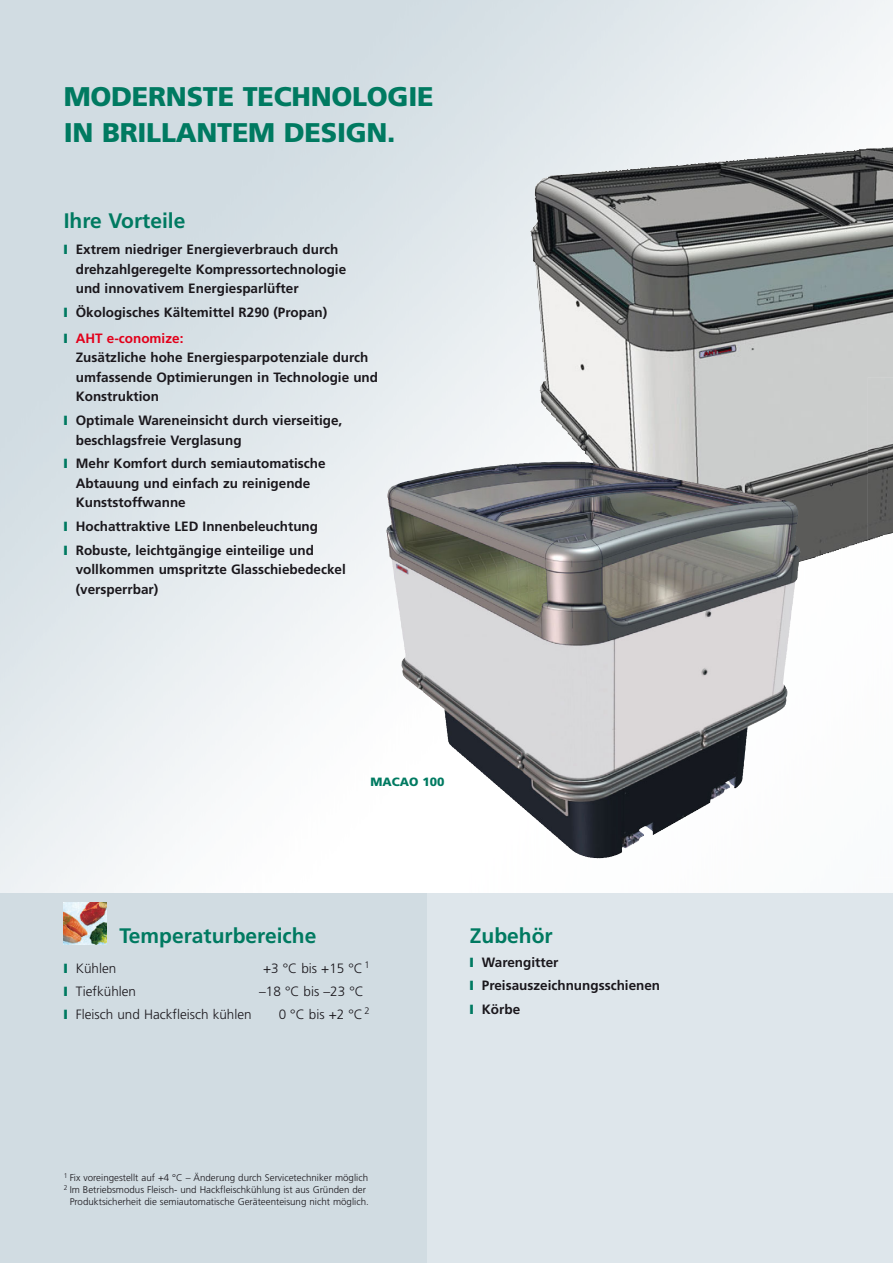
<style>
.page{position:relative;width:893px;height:1263px;background:#fff}
.page>*{position:absolute;margin:0;border:0;box-sizing:border-box;transform-origin:0 0}
.t1{font:900 27px/36px "Frutiger LT";letter-spacing:-.01em;color:#007a61}
.t2{font:700 21px "Frutiger LT";color:#007a61}
.t3{font:700 13.5px/19.5px "Frutiger LT";color:#1a171c}
.t4{font:300 13.5px "Frutiger LT";color:#1a171c}
.t5{font:700 13.5px "Frutiger LT";color:#e2001a}
.t6{font:900 12px "Frutiger LT";color:#007a61}
.t7{font:300 9.75px/12px "Frutiger LT";color:#1a171c;text-align:right}
</style>
<div class="page">
<img style="left:0;top:0;width:893px;height:893px">
<div style="left:0;top:893px;width:893px;height:370px;background:#d1dce2"></div>
<div style="left:427px;top:893px;width:466px;height:370px;background:#dee6eb"></div>
<img style="left:64px;top:902px;width:43px;height:43px">
<img style="left:530px;top:160px;width:212px;height:364px">
<img style="left:386px;top:462px;width:179px;height:300px">
<img style="left:868px;top:540px;width:25px;height:337px">
<img style="left:868px;top:377px;width:25px;height:163px">
<svg style="left:64px;top:245px;width:7px;height:10px"></svg>
<svg style="left:64px;top:307px;width:7px;height:11px"></svg>
<svg style="left:64px;top:333px;width:3px;height:10px"></svg>
<svg style="left:64px;top:416px;width:7px;height:10px"></svg>
<svg style="left:64px;top:459px;width:7px;height:10px"></svg>
<svg style="left:64px;top:522px;width:7px;height:10px"></svg>
<svg style="left:64px;top:545px;width:7px;height:11px"></svg>
<h1 class="t1" style="left:64px;top:82px;width:371px">MODERNSTE TECHNOLOGIE<br>IN BRILLANTEM DESIGN.</h1>
<h2 class="t2" style="left:64px;top:211px;width:123px">Ihre Vorteile</h2>
<p class="t3" style="left:76px;top:241px;width:272px">Extrem niedriger Energieverbrauch durch drehzahlgeregelte Kompressortechnologie und innovativem Energiesparlüfter</p>
<p class="t3" style="left:76px;top:303px;width:253px">Ökologisches Kältemittel R290 (Propan)</p>
<p class="t5" style="left:76px;top:332px;width:109px">AHT e-conomize:</p>
<p class="t3" style="left:76px;top:349px;width:304px">Zusätzliche hohe Energiesparpotenziale durch umfassende Optimierungen in Technologie und<br>Konstruktion</p>
<p class="t3" style="left:76px;top:411px;width:268px">Optimale Wareneinsicht durch vierseitige, beschlagsfreie Verglasung</p>
<p class="t3" style="left:76px;top:455px;width:251px">Mehr Komfort durch semiautomatische<br>Abtauung und einfach zu reinigende<br>Kunststoffwanne</p>
<p class="t3" style="left:76px;top:515px;width:244px;line-height:23.7px">Hochattraktive LED Innenbeleuchtung<br>Robuste, leichtgängige einteilige und</p>
<p class="t3" style="left:76px;top:561px;width:272px">vollkommen umspritzte Glasschiebedeckel (versperrbar)</p>
<p class="t6" style="left:370px;top:777px;width:76px">MACAO 100</p>
<h2 class="t2" style="left:119px;top:925px;width:198px">Temperaturbereiche</h2>
<p class="t4" style="left:76px;top:962px;width:42px">Kühlen</p>
<p class="t4" style="left:263px;top:962px;width:108px">+3 °C bis +15 °C <sup>1</sup></p>
<p class="t4" style="left:76px;top:985px;width:62px">Tiefkühlen</p>
<p class="t4" style="left:259px;top:985px;width:106px">–18 °C bis –23 °C</p>
<p class="t4" style="left:76px;top:1007px;width:177px">Fleisch und Hackfleisch kühlen</p>
<p class="t4" style="left:279px;top:1007px;width:93px">0 °C bis +2 °C <sup>2</sup></p>
<h2 class="t2" style="left:470px;top:925px;width:84px">Zubehör</h2>
<p class="t3" style="left:482px;top:951px;width:180px;line-height:23.7px">Warengitter<br>Preisauszeichnungsschienen<br>Körbe</p>
<p class="t7" style="left:64px;top:1172px;width:307px"><sup>1</sup> Fix voreingestellt auf +4 °C – Änderung durch Servicetechniker möglich<br><sup>2</sup> Im Betriebsmodus Fleisch- und Hackfleischkühlung ist aus Gründen der<br>Produktsicherheit die semiautomatische Geräteenteisung nicht möglich.</p>
</div>
